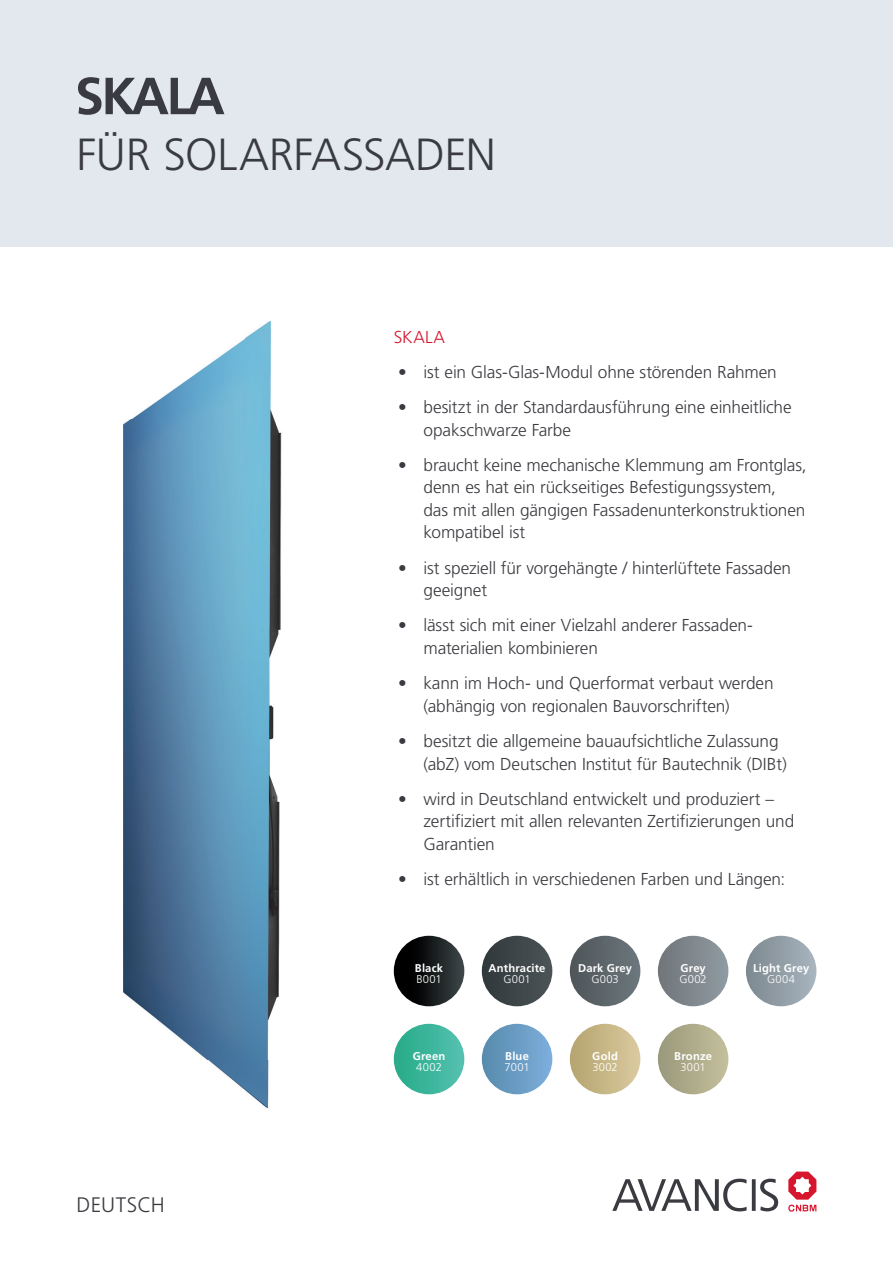
<style>
.page{position:relative;width:893px;height:1263px;background:#fff}
.page>*{position:absolute;margin:0;border:0;box-sizing:border-box;transform-origin:0 0}
.t1{font:300 45px "Frutiger LT Std";letter-spacing:-.01em;color:#3a3b40}
.t2{font:300 21px "Frutiger LT Std";letter-spacing:.01em;color:#3a3b40}
.t3{font:300 17.25px/22.5px "Frutiger LT Std";letter-spacing:-.01em;color:#3a3b40}
.t4{font:300 17.25px "Frutiger LT Std";letter-spacing:.025em;color:#d7162e}
.t5{font:700 11.25px "Frutiger LT Std";letter-spacing:.015em;color:#fff}
.t6{font:300 11.25px "Frutiger LT Std";letter-spacing:.015em;color:#fff}
</style>
<div class="page">
<div style="left:0;top:0;width:893px;height:246px;background:#e2e8ed"></div>
<img style="left:123px;top:321px;width:159px;height:787px">
<svg style="left:788px;top:1171px;width:28px;height:40px"></svg>
<svg style="left:612px;top:1179px;width:166px;height:32px"></svg>
<svg style="left:78px;top:77px;width:146px;height:38px"></svg>
<div style="left:482px;top:936px;width:70px;height:70px;background:linear-gradient(to right,#30383b,#4b5356);border-radius:35px"></div>
<div style="left:746px;top:936px;width:70px;height:70px;background:linear-gradient(to right,#7d898f,#a7b3be);border-radius:35px"></div>
<div style="left:570px;top:1024px;width:70px;height:70px;background:linear-gradient(to right,#b5a56f,#d9c99e);border-radius:35px"></div>
<div style="left:570px;top:936px;width:70px;height:70px;background:linear-gradient(to right,#505659,#6b777d);border-radius:35px"></div>
<div style="left:394px;top:1024px;width:70px;height:70px;background:linear-gradient(to right,#27ab88,#54c0b0);border-radius:35px"></div>
<div style="left:658px;top:1024px;width:70px;height:70px;background:linear-gradient(to right,#9a997c,#c3bf9b);border-radius:35px"></div>
<div style="left:394px;top:936px;width:70px;height:70px;background:linear-gradient(to right,#000,#384142);border-radius:35px"></div>
<div style="left:658px;top:936px;width:70px;height:70px;background:linear-gradient(to right,#71767a,#8f9ba2);border-radius:35px"></div>
<div style="left:482px;top:1024px;width:70px;height:70px;background:linear-gradient(to right,#578bac,#7caddb);border-radius:35px"></div>
<h1 class="t1" style="left:77px;top:129px;width:421px">FÜR SOLARFASSADEN</h1>
<p class="t4" style="left:394px;top:327px;width:53px">SKALA</p>
<p class="t3" style="left:398px;top:361px;width:380px">• ist ein Glas-Glas-Modul ohne störenden Rahmen</p>
<p class="t3" style="left:424px;top:396px;width:370px;text-indent:-26px">• besitzt in der Standardausführung eine einheitliche opakschwarze Farbe</p>
<p class="t3" style="left:424px;top:454px;width:385px;text-indent:-26px">• braucht keine mechanische Klemmung am Frontglas, denn es hat ein rückseitiges Befestigungssystem,<br>das mit allen gängigen Fassadenunterkonstruktionen kompatibel ist</p>
<p class="t3" style="left:424px;top:557px;width:369px;text-indent:-26px">• ist speziell für vorgehängte / hinterlüftete Fassaden geeignet</p>
<p class="t3" style="left:424px;top:614px;width:331px;text-indent:-26px">• lässt sich mit einer Vielzahl anderer Fassaden&shy;materialien kombinieren</p>
<p class="t3" style="left:424px;top:672px;width:352px;text-indent:-26px">• kann im Hoch- und Querformat verbaut werden (abhängig von regionalen Bauvorschriften)</p>
<p class="t3" style="left:424px;top:730px;width:365px;text-indent:-26px">• besitzt die allgemeine bauaufsichtliche Zulassung (abZ) vom Deutschen Institut für Bautechnik (DIBt)</p>
<p class="t3" style="left:424px;top:788px;width:372px;text-indent:-26px">• wird in Deutschland entwickelt und produziert – zertifiziert mit allen relevanten Zertifizierungen und<br>Garantien</p>
<p class="t3" style="left:398px;top:868px;width:389px">• ist erhältlich in verschiedenen Farben und Längen:</p>
<p class="t2" style="left:77px;top:1193px;width:90px">DEUTSCH</p>
<p class="t5" style="left:415px;top:961px;width:30px">Black</p>
<p class="t6" style="left:416px;top:973px;width:27px">B001</p>
<p class="t5" style="left:413px;top:1049px;width:34px">Green</p>
<p class="t6" style="left:416px;top:1061px;width:27px">4002</p>
<p class="t5" style="left:489px;top:961px;width:58px">Anthracite</p>
<p class="t6" style="left:503px;top:973px;width:29px">G001</p>
<p class="t5" style="left:505px;top:1049px;width:25px">Blue</p>
<p class="t6" style="left:505px;top:1061px;width:27px">7001</p>
<p class="t5" style="left:578px;top:961px;width:56px">Dark Grey</p>
<p class="t6" style="left:591px;top:973px;width:29px">G003</p>
<p class="t5" style="left:592px;top:1049px;width:27px">Gold</p>
<p class="t6" style="left:592px;top:1061px;width:27px">3002</p>
<p class="t5" style="left:680px;top:961px;width:27px">Grey</p>
<p class="t6" style="left:679px;top:973px;width:29px">G002</p>
<p class="t5" style="left:674px;top:1049px;width:39px">Bronze</p>
<p class="t6" style="left:680px;top:1061px;width:27px">3001</p>
<p class="t5" style="left:753px;top:961px;width:58px">Light Grey</p>
<p class="t6" style="left:767px;top:973px;width:29px">G004</p>
</div>
